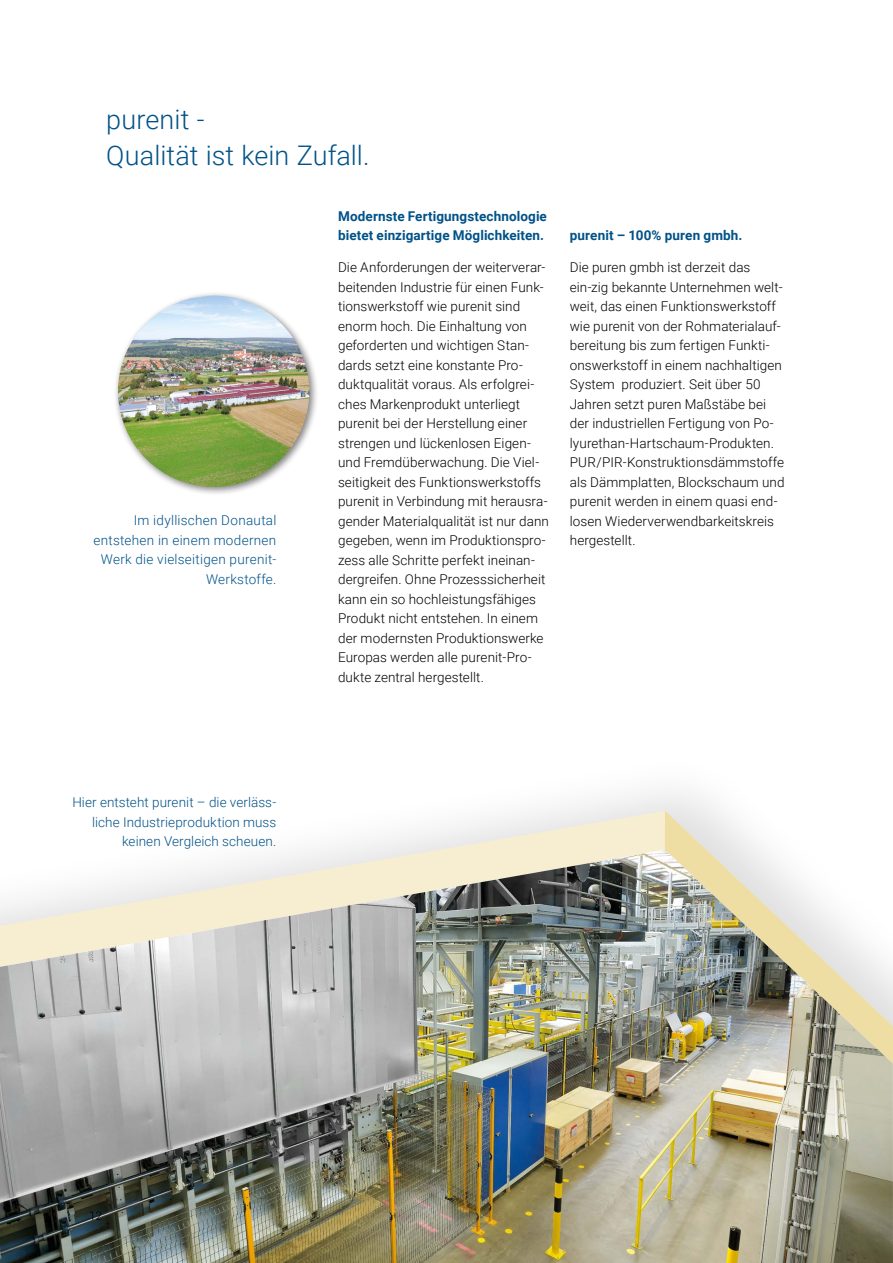
<style>
.page{position:relative;width:893px;height:1263px;background:#fff}
.page>*{position:absolute;margin:0;border:0;box-sizing:border-box;transform-origin:0 0}
.t1{font:300 27px/36px "Roboto";color:#005288}
.t2{font:300 13.5px/19.5px "Roboto";letter-spacing:.005em;color:#000}
.t3{font:300 13.5px/19.5px "Roboto";letter-spacing:.01em;color:#005288;text-align:right}
.t4{font:700 13.5px/19.5px "Roboto";letter-spacing:.01em;color:#005288}
.t5{font:300 12px "Roboto";color:#000}
</style>
<div class="page">
<svg style="left:322px;top:811px;width:343px;height:39px"></svg>
<svg style="left:665px;top:811px;width:97px;height:39px"></svg>
<img style="left:0;top:850px;width:893px;height:413px">
<hr style="left:892px;top:872px;width:1px;height:321px;background:#fcfaf0">
<div style="left:113px;top:290px;width:205px;height:206px;background:#000;opacity:.5"></div>
<img style="left:118px;top:296px;width:191px;height:191px;border-radius:96px">
<h1 class="t1" style="left:106px;top:100px;width:265px">purenit -<br>Qualität ist kein Zufall.</h1>
<p class="t3" style="left:94px;top:510px;width:184px">Im idyllischen Donautal entstehen in einem modernen<br>Werk die vielseitigen purenit-<br>Werkstoffe.</p>
<p class="t4" style="left:338px;top:206px;width:210px">Modernste Fertigungstechnologie bietet einzigartige Möglichkeiten.</p>
<p class="t2" style="left:338px;top:257px;width:212px">Die Anforderungen der weiterverar&shy;beitenden Industrie für einen Funk&shy;tionswerkstoff wie purenit sind enorm hoch. Die Einhaltung von geforderten und wichtigen Stan&shy;dards setzt eine konstante Pro&shy;duktqualität voraus. Als erfolgrei&shy;ches Markenprodukt unterliegt purenit bei der Herstellung einer strengen und lückenlosen Eigen&shy;und Fremdüberwachung. Die Viel&shy;seitigkeit des Funktionswerkstoffs purenit in Verbindung mit herausra&shy;gender Materialqualität ist nur dann gegeben, wenn im Produktionspro&shy;zess alle Schritte perfekt ineinan&shy;dergreifen. Ohne Prozesssicherheit kann ein so hochleistungsfähiges Produkt nicht entstehen. In einem der modernsten Produktionswerke Europas werden alle purenit-Pro&shy;dukte zentral hergestellt.</p>
<p class="t4" style="left:570px;top:225px;width:174px">purenit – 100% puren gmbh.</p>
<p class="t2" style="left:570px;top:257px;width:216px">Die puren gmbh ist derzeit das ein-zig bekannte Unternehmen welt&shy;weit, das einen Funktionswerkstoff wie purenit von der Rohmaterialauf&shy;bereitung bis zum fertigen Funkti&shy;onswerkstoff in einem nachhaltigen System produziert. Seit über 50<br>Jahren setzt puren Maßstäbe bei der industriellen Fertigung von Po&shy;lyurethan-Hartschaum-Produkten.<br>PUR/PIR-Konstruktionsdämmstoffe als Dämmplatten, Blockschaum und purenit werden in einem quasi end&shy;losen Wiederverwendbarkeitskreis hergestellt.</p>
<p class="t3" style="left:72px;top:792px;width:205px">Hier entsteht purenit – die verläss&shy;liche Industrieproduktion muss keinen Vergleich scheuen.</p>
<p class="t5" style="left:89px;top:1207px;width:14px">12</p>
</div>
